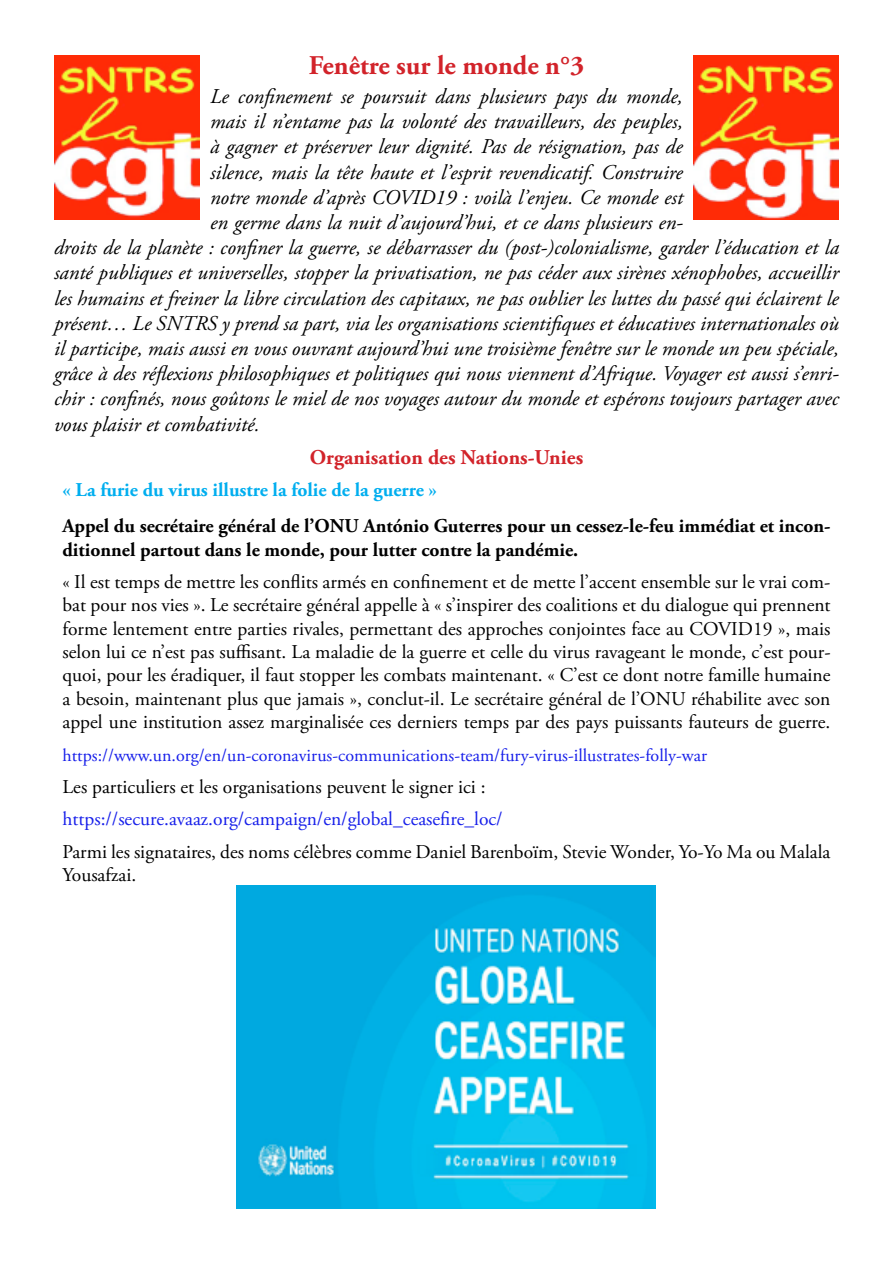
<style>
.page{position:relative;width:893px;height:1263px;background:#fff}
.page>*{position:absolute;margin:0;border:0;box-sizing:border-box;transform-origin:0 0}
.t1{font:700 27px "Adobe Garamond Pro";color:#d2232a}
.t2{font:italic 21px "Adobe Garamond Pro";color:#000}
.t3{font:700 21px "Adobe Garamond Pro";color:#d2232a}
.t4{font:19.5px/23.4px "Adobe Garamond Pro";color:#000;text-align:justify}
.t5{font:700 19.5px/23.4px "Adobe Garamond Pro";color:#000}
.t6{font:19.5px "Adobe Garamond Pro";color:#171fea}
.t7{font:700 19.5px "Adobe Garamond Pro";color:#00aeef}
.t8{font:18px "Adobe Garamond Pro";color:#171fea}
</style>
<div class="page">
<img style="left:694px;top:56px;width:145px;height:164px">
<img style="left:54px;top:56px;width:145px;height:164px">
<img style="left:236px;top:885px;width:420px;height:324px">
<p class="t1" style="left:309px;top:49px;width:277px">Fenêtre sur le monde n°3</p>
<p class="t2" style="left:210px;top:84px;width:474px">Le confinement se poursuit dans plusieurs pays du monde,</p>
<p class="t2" style="left:210px;top:109px;width:474px">mais il n’entame pas la volonté des travailleurs, des peuples,</p>
<p class="t2" style="left:210px;top:134px;width:474px">à gagner et préserver leur dignité. Pas de résignation, pas de</p>
<p class="t2" style="left:210px;top:159px;width:474px">silence, mais la tête haute et l’esprit revendicatif. Construire</p>
<p class="t2" style="left:210px;top:185px;width:474px">notre monde d’après COVID19 : voilà l’enjeu. Ce monde est</p>
<p class="t2" style="left:210px;top:210px;width:474px">en germe dans la nuit d’aujourd’hui, et ce dans plusieurs en-</p>
<p class="t2" style="left:54px;top:235px;width:786px">droits de la planète : confiner la guerre, se débarrasser du (post-)colonialisme, garder l’éducation et la</p>
<p class="t2" style="left:54px;top:260px;width:786px">santé publiques et universelles, stopper la privatisation, ne pas céder aux sirènes xénophobes, accueillir</p>
<p class="t2" style="left:54px;top:285px;width:786px">les humains et freiner la libre circulation des capitaux, ne pas oublier les luttes du passé qui éclairent le</p>
<p class="t2" style="left:54px;top:311px;width:786px">présent… Le SNTRS y prend sa part, via les organisations scientifiques et éducatives internationales où</p>
<p class="t2" style="left:54px;top:336px;width:786px">il participe, mais aussi en vous ouvrant aujourd’hui une troisième fenêtre sur le monde un peu spéciale,</p>
<p class="t2" style="left:54px;top:361px;width:786px">grâce à des réflexions philosophiques et politiques qui nous viennent d’Afrique. Voyager est aussi s’enri-</p>
<p class="t2" style="left:54px;top:386px;width:786px">chir : confinés, nous goûtons le miel de nos voyages autour du monde et espérons toujours partager avec</p>
<p class="t2" style="left:54px;top:411px;width:207px">vous plaisir et combativité.</p>
<p class="t3" style="left:310px;top:445px;width:275px">Organisation des Nations-Unies</p>
<p class="t7" style="left:63px;top:479px;width:376px">« La furie du virus illustre la folie de la guerre »</p>
<p class="t5" style="left:63px;top:515px;width:769px">Appel du secrétaire général de l’ONU António Guterres pour un cessez-le-feu immédiat et incon&shy;ditionnel partout dans le monde, pour lutter contre la pandémie.</p>
<p class="t4" style="left:63px;top:571px;width:770px">« Il est temps de mettre les conflits armés en confinement et de mette l’accent ensemble sur le vrai com&shy;bat pour nos vies ». Le secrétaire général appelle à « s’inspirer des coalitions et du dialogue qui prennent forme lentement entre parties rivales, permettant des approches conjointes face au COVID19 », mais selon lui ce n’est pas suffisant. La maladie de la guerre et celle du virus ravageant le monde, c’est pour&shy;quoi, pour les éradiquer, il faut stopper les combats maintenant. « C’est ce dont notre famille humaine a besoin, maintenant plus que jamais », conclut-il. Le secrétaire général de l’ONU réhabilite avec son appel une institution assez marginalisée ces derniers temps par des pays puissants fauteurs de guerre.</p>
<p class="t8" style="left:63px;top:744px;width:646px">https://www.un.org/en/un-coronavirus-communications-team/fury-virus-illustrates-folly-war</p>
<p class="t4" style="left:63px;top:776px;width:425px">Les particuliers et les organisations peuvent le signer ici :</p>
<p class="t6" style="left:63px;top:807px;width:442px">https://secure.avaaz.org/campaign/en/global_ceasefire_loc/</p>
<p class="t4" style="left:63px;top:841px;width:769px">Parmi les signataires, des noms célèbres comme Daniel Barenboïm, Stevie Wonder, Yo-Yo Ma ou Malala<br>Yousafzai.</p>
</div>
